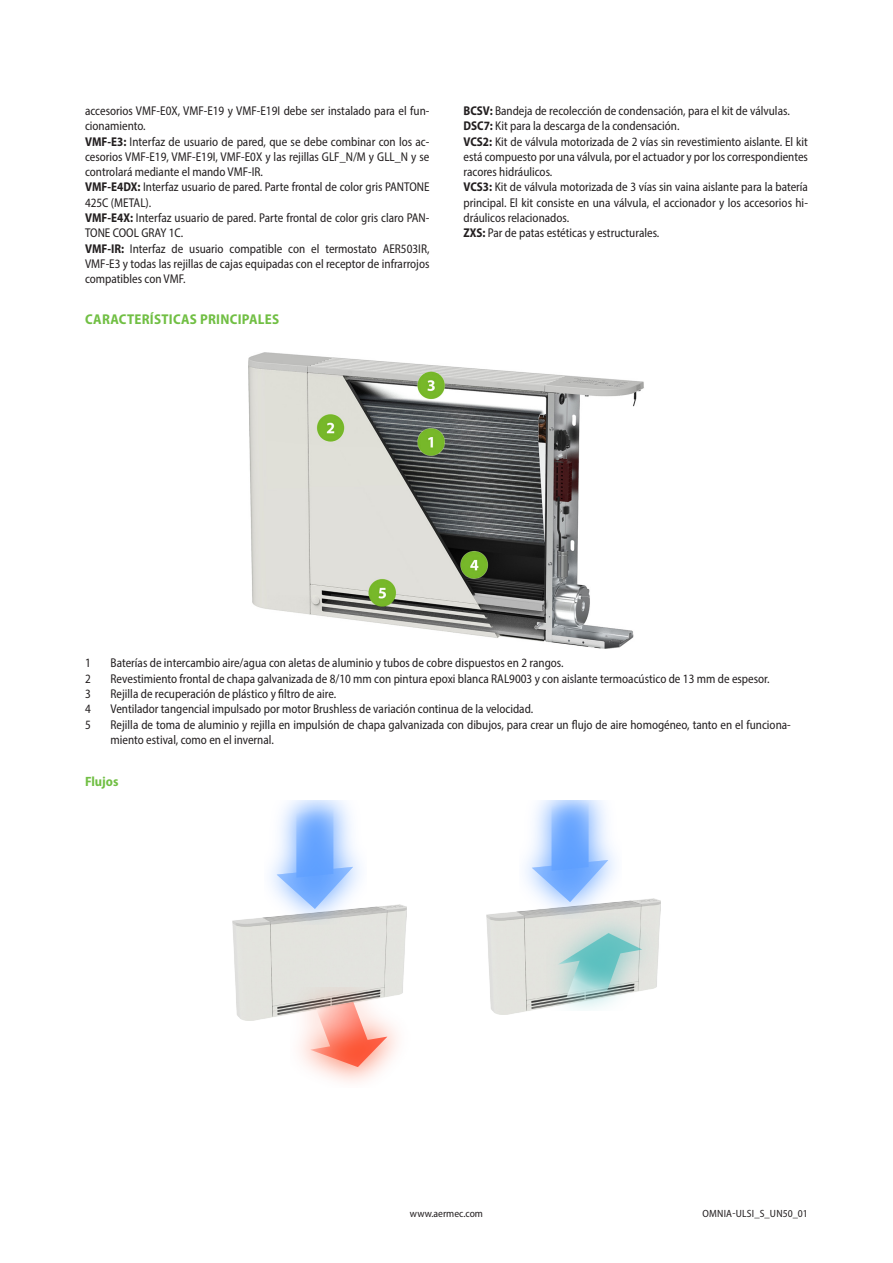
<style>
.page{position:relative;width:893px;height:1263px;background:#fff}
.page>*{position:absolute;margin:0;border:0;box-sizing:border-box;transform-origin:0 0}
.t1{font:700 semi-condensed 14.25px "Myriad Pro";letter-spacing:.02em;color:#71bf44}
.t2{font:700 semi-condensed 13.5px "Myriad Pro";color:#71bf44}
.normaleInline_es{font:semi-condensed 12.75px/15.3px "Myriad Pro";color:#231f20;scale:.95 1}
.t3{font:semi-condensed 10.5px "Myriad Pro";letter-spacing:.015em;color:#231f20}
.s1{font-weight:700}
</style>
<div class="page">
<img style="left:248px;top:353px;width:396px;height:295px">
<img style="left:486px;top:898px;width:174px;height:117px">
<img style="left:519px;top:801px;width:103px;height:117px">
<img style="left:233px;top:904px;width:174px;height:117px">
<img style="left:264px;top:801px;width:102px;height:124px">
<img style="left:291px;top:987px;width:116px;height:96px">
<img style="left:546px;top:913px;width:114px;height:98px">
<p class="normaleInline_es" style="left:85px;top:103px;width:364px">accesorios VMF-E0X, VMF-E19 y VMF-E19I debe ser instalado para el fun&shy;cionamiento.</p>
<p class="normaleInline_es" style="left:85px;top:133px;width:364px;text-align:justify"><span class="s1">VMF-E3:</span> Interfaz de usuario de pared, que se debe combinar con los ac&shy;cesorios VMF-E19, VMF-E19I, VMF-E0X y las rejillas GLF_N/M y GLL_N y se controlará mediante el mando VMF-IR.</p>
<p class="normaleInline_es" style="left:85px;top:179px;width:364px"><span class="s1">VMF-E4DX:</span> Interfaz usuario de pared. Parte frontal de color gris PANTONE<br>425C (METAL).</p>
<p class="normaleInline_es" style="left:85px;top:210px;width:364px"><span class="s1">VMF-E4X:</span> Interfaz usuario de pared. Parte frontal de color gris claro PAN-<br>TONE COOL GRAY 1C.</p>
<p class="normaleInline_es" style="left:85px;top:240px;width:364px;text-align:justify"><span class="s1">VMF-IR:</span> Interfaz de usuario compatible con el termostato AER503IR, VMF-E3 y todas las rejillas de cajas equipadas con el receptor de infrarrojos compatibles con VMF.</p>
<p class="t1" style="left:85px;top:310px;width:196px">CARACTERÍSTICAS PRINCIPALES</p>
<p class="normaleInline_es" style="left:463px;top:103px;width:345px"><span class="s1">BCSV:</span> Bandeja de recolección de condensación, para el kit de válvulas.</p>
<p class="normaleInline_es" style="left:463px;top:118px;width:229px"><span class="s1">DSC7:</span> Kit para la descarga de la condensación.</p>
<p class="normaleInline_es" style="left:463px;top:133px;width:364px;text-align:justify"><span class="s1">VCS2:</span> Kit de válvula motorizada de 2 vías sin revestimiento aislante. El kit está compuesto por una válvula, por el actuador y por los correspondientes racores hidráulicos.</p>
<p class="normaleInline_es" style="left:463px;top:179px;width:364px;text-align:justify"><span class="s1">VCS3:</span> Kit de válvula motorizada de 3 vías sin vaina aislante para la batería principal. El kit consiste en una válvula, el accionador y los accesorios hi&shy;dráulicos relacionados.</p>
<p class="normaleInline_es" style="left:463px;top:225px;width:208px"><span class="s1">ZXS:</span> Par de patas estéticas y estructurales.</p>
<p class="normaleInline_es" style="left:85px;top:655px;width:8px">1</p>
<p class="normaleInline_es" style="left:111px;top:655px;width:478px">Baterías de intercambio aire/agua con aletas de aluminio y tubos de cobre dispuestos en 2 rangos.</p>
<p class="normaleInline_es" style="left:85px;top:670px;width:8px">2</p>
<p class="normaleInline_es" style="left:111px;top:670px;width:695px">Revestimiento frontal de chapa galvanizada de 8/10 mm con pintura epoxi blanca RAL9003 y con aislante termoacústico de 13 mm de espesor.</p>
<p class="normaleInline_es" style="left:85px;top:686px;width:8px">3</p>
<p class="normaleInline_es" style="left:111px;top:686px;width:239px">Rejilla de recuperación de plástico y filtro de aire.</p>
<p class="normaleInline_es" style="left:85px;top:701px;width:8px">4</p>
<p class="normaleInline_es" style="left:111px;top:701px;width:446px">Ventilador tangencial impulsado por motor Brushless de variación continua de la velocidad.</p>
<p class="normaleInline_es" style="left:85px;top:716px;width:8px">5</p>
<p class="normaleInline_es" style="left:111px;top:716px;width:718px">Rejilla de toma de aluminio y rejilla en impulsión de chapa galvanizada con dibujos, para crear un flujo de aire homogéneo, tanto en el funciona&shy;miento estival, como en el invernal.</p>
<p class="t2" style="left:85px;top:773px;width:35px">Flujos</p>
<p class="t3" style="left:410px;top:1207px;width:75px">www.aermec.com</p>
<p class="t3" style="left:702px;top:1207px;width:107px">OMNIA-ULSI_S_UN50_01</p>
</div>
